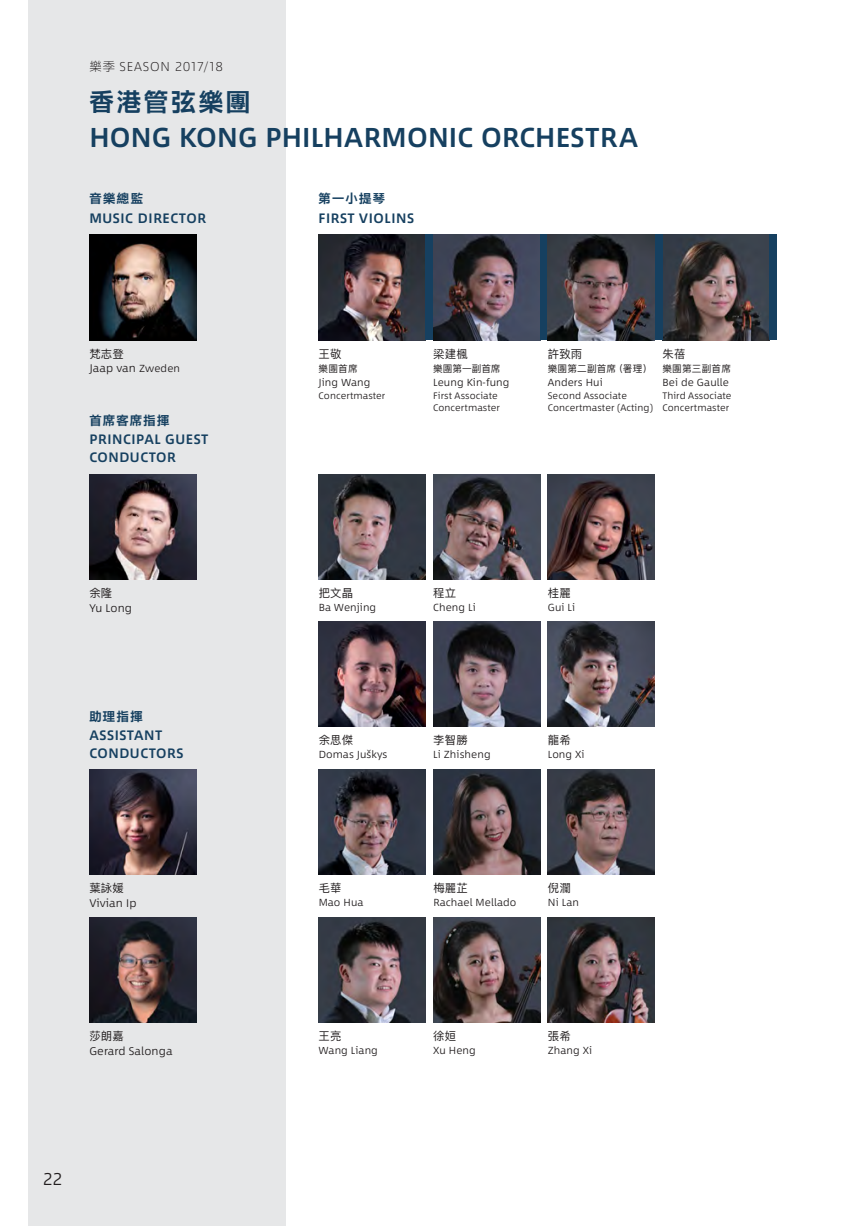
<style>
.page{position:relative;width:844px;height:1226px;background:#fff}
.page>*{position:absolute;margin:0;border:0;box-sizing:border-box;transform-origin:0 0}
.t1{font:500 28px "Between 1";letter-spacing:.005em;color:#164060}
.t2{font:700 24.5px "Aktiv Hei Hant";letter-spacing:.115em;color:#164060}
.t3{font:300 17.5px "Between 1";color:#231f20}
.t4{font:500 14px/17.5px "Between 1";letter-spacing:.04em;color:#164060}
.t5{font:200 13.12px "Between 1";letter-spacing:.06em;color:#231f20}
.t6{font:700 12.25px "Aktiv Hei Hant";letter-spacing:.11em;color:#164060}
.t7{font:11.38px "Ping Fang HK";letter-spacing:.02em;color:#231f20}
.t8{font:300 11.38px "Between 1";letter-spacing:.01em;color:#231f20}
.t9{font:300 10.5px "Between 1";letter-spacing:.01em;color:#231f20}
.t10{font:300 9.62px/12.2px "Between 1";letter-spacing:.01em;color:#231f20}
.t11{font:9.62px "Ping Fang HK";letter-spacing:.02em;color:#231f20}
.t12{font:9.62px "Ping Fang HK";color:#231f20}
.s1{font-family:"Aktiv Hei Hant";font-weight:300;font-size:12.25px}
.s2{font-size:10.5px}
</style>
<div class="page">
<div style="left:28px;top:0;width:257px;height:1225px;background:#e6e7e8"></div>
<img style="left:89px;top:235px;width:107px;height:105px">
<img style="left:89px;top:474px;width:107px;height:105px">
<img style="left:89px;top:917px;width:107px;height:105px">
<img style="left:89px;top:769px;width:107px;height:105px">
<img style="left:662px;top:235px;width:107px;height:105px">
<img style="left:433px;top:235px;width:107px;height:105px">
<img style="left:318px;top:235px;width:107px;height:105px">
<div style="left:425px;top:235px;width:8px;height:105px;background:#164060"></div>
<div style="left:540px;top:235px;width:7px;height:105px;background:#164060"></div>
<div style="left:654px;top:235px;width:8px;height:105px;background:#164060"></div>
<div style="left:769px;top:235px;width:7px;height:105px;background:#164060"></div>
<img style="left:318px;top:474px;width:107px;height:105px">
<img style="left:547px;top:474px;width:107px;height:105px">
<img style="left:433px;top:474px;width:107px;height:105px">
<img style="left:547px;top:235px;width:107px;height:105px">
<img style="left:433px;top:621px;width:107px;height:105px">
<img style="left:547px;top:621px;width:107px;height:105px">
<img style="left:318px;top:769px;width:108px;height:105px">
<img style="left:318px;top:621px;width:107px;height:105px">
<img style="left:433px;top:769px;width:107px;height:105px">
<img style="left:318px;top:917px;width:107px;height:105px">
<img style="left:433px;top:917px;width:107px;height:105px">
<img style="left:547px;top:917px;width:107px;height:105px">
<img style="left:547px;top:769px;width:107px;height:105px">
<p class="t5" style="left:89px;top:59px;width:135px"><span class="s1">樂季</span> SEASON 2017/18</p>
<h2 class="t2" style="left:89px;top:87px;width:162px">香港管弦樂團</h2>
<h1 class="t1" style="left:89px;top:120px;width:550px">HONG KONG PHILHARMONIC ORCHESTRA</h1>
<p class="t6" style="left:89px;top:191px;width:55px">音樂總監</p>
<h3 class="t4" style="left:89px;top:209px;width:118px">MUSIC DIRECTOR</h3>
<p class="t6" style="left:318px;top:191px;width:68px">第一小提琴</p>
<h3 class="t4" style="left:318px;top:209px;width:97px">FIRST VIOLINS</h3>
<p class="t7" style="left:89px;top:346px;width:36px">梵志登</p>
<p class="t8" style="left:89px;top:361px;width:92px">Jaap van <span class="s2">Zweden</span></p>
<p class="t6" style="left:89px;top:413px;width:81px">首席客席指揮</p>
<h3 class="t4" style="left:89px;top:430px;width:120px">PRINCIPAL GUEST<br>CONDUCTOR</h3>
<p class="t7" style="left:89px;top:585px;width:24px">余隆</p>
<p class="t8" style="left:89px;top:600px;width:44px">Yu Long</p>
<p class="t6" style="left:89px;top:708px;width:55px">助理指揮</p>
<h3 class="t4" style="left:89px;top:726px;width:96px">ASSISTANT<br>CONDUCTORS</h3>
<p class="t7" style="left:89px;top:881px;width:36px">葉詠媛</p>
<p class="t8" style="left:89px;top:896px;width:49px">Vivian Ip</p>
<p class="t7" style="left:89px;top:1028px;width:36px">莎朗嘉</p>
<p class="t8" style="left:89px;top:1043px;width:85px">Gerard Salonga</p>
<h3 class="t3" style="left:43px;top:1167px;width:20px">22</h3>
<p class="t7" style="left:318px;top:347px;width:24px">王敬</p>
<p class="t11" style="left:318px;top:362px;width:41px">樂團首席</p>
<p class="t9" style="left:318px;top:376px;width:53px">Jing Wang</p>
<p class="t10" style="left:318px;top:389px;width:68px">Concertmaster</p>
<p class="t7" style="left:433px;top:347px;width:36px">梁建楓</p>
<p class="t12" style="left:433px;top:362px;width:69px">樂團第一副首席</p>
<p class="t9" style="left:433px;top:376px;width:78px">Leung Kin-fung</p>
<p class="t10" style="left:433px;top:389px;width:68px">First Associate<br>Concertmaster</p>
<p class="t7" style="left:547px;top:346px;width:36px">許致雨</p>
<p class="t11" style="left:547px;top:362px;width:106px">樂團第二副首席（署理）</p>
<p class="t9" style="left:547px;top:375px;width:56px">Anders Hui</p>
<p class="t10" style="left:547px;top:389px;width:107px">Second Associate<br>Concertmaster (Acting)</p>
<p class="t7" style="left:662px;top:347px;width:24px">朱蓓</p>
<p class="t11" style="left:662px;top:363px;width:70px">樂團第三副首席</p>
<p class="t9" style="left:662px;top:376px;width:68px">Bei de Gaulle</p>
<p class="t10" style="left:662px;top:389px;width:71px">Third Associate<br>Concertmaster</p>
<p class="t7" style="left:318px;top:585px;width:36px">把文晶</p>
<p class="t9" style="left:318px;top:600px;width:59px">Ba Wenjing</p>
<p class="t7" style="left:433px;top:585px;width:24px">程立</p>
<p class="t9" style="left:433px;top:600px;width:44px">Cheng Li</p>
<p class="t7" style="left:318px;top:733px;width:36px">余思傑</p>
<p class="t9" style="left:318px;top:748px;width:70px">Domas Juškys</p>
<p class="t7" style="left:433px;top:733px;width:36px">李智勝</p>
<p class="t9" style="left:433px;top:748px;width:59px">Li Zhisheng</p>
<p class="t7" style="left:547px;top:585px;width:24px">桂麗</p>
<p class="t9" style="left:547px;top:600px;width:29px">Gui Li</p>
<p class="t7" style="left:547px;top:733px;width:24px">龍希</p>
<p class="t9" style="left:547px;top:748px;width:38px">Long Xi</p>
<p class="t7" style="left:318px;top:881px;width:24px">毛華</p>
<p class="t9" style="left:318px;top:896px;width:46px">Mao Hua</p>
<p class="t7" style="left:433px;top:881px;width:36px">梅麗芷</p>
<p class="t9" style="left:433px;top:896px;width:84px">Rachael Mellado</p>
<p class="t7" style="left:547px;top:881px;width:24px">倪瀾</p>
<p class="t9" style="left:547px;top:896px;width:33px">Ni Lan</p>
<p class="t7" style="left:318px;top:1028px;width:24px">王亮</p>
<p class="t9" style="left:318px;top:1043px;width:61px">Wang Liang</p>
<p class="t7" style="left:433px;top:1028px;width:24px">徐姮</p>
<p class="t9" style="left:433px;top:1043px;width:44px">Xu Heng</p>
<p class="t7" style="left:547px;top:1028px;width:24px">張希</p>
<p class="t9" style="left:547px;top:1043px;width:46px">Zhang Xi</p>
</div>
